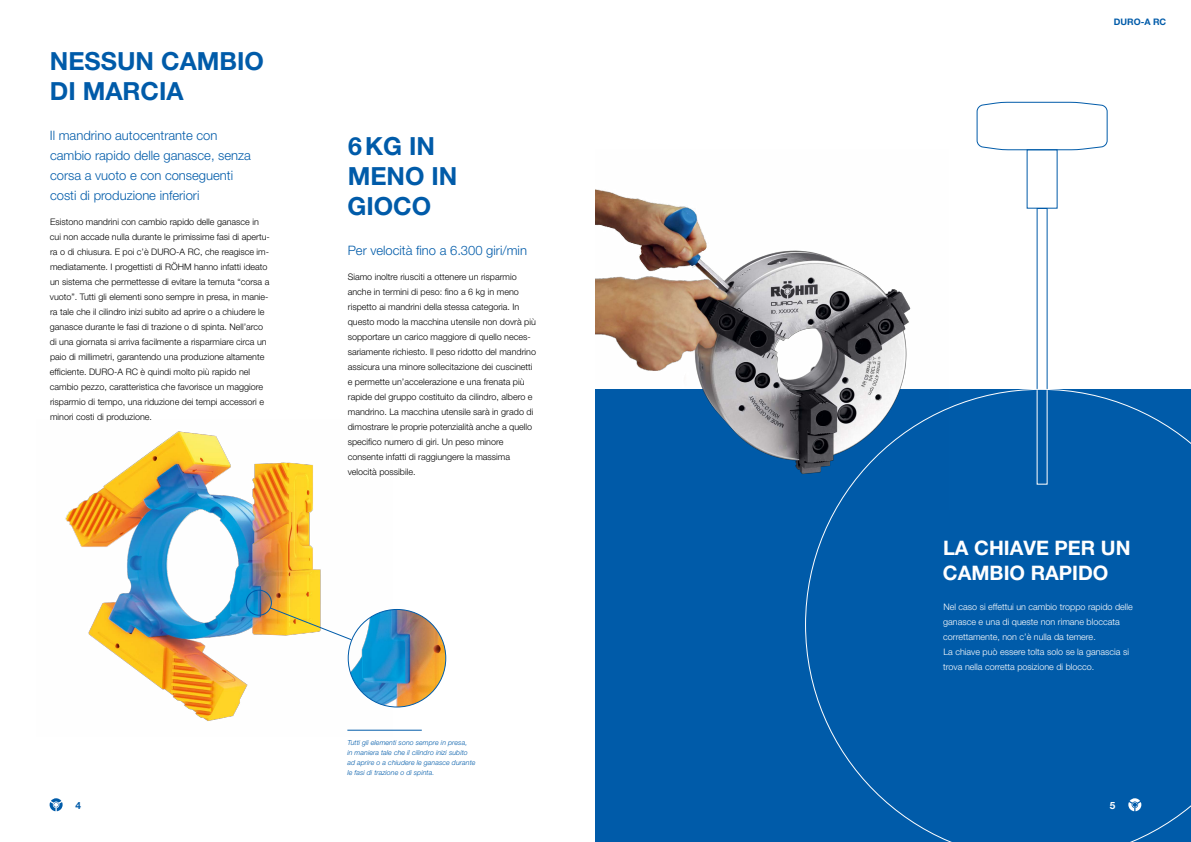
<style>
.page{position:relative;width:1191px;height:842px;background:#fff}
.page>*{position:absolute;margin:0;border:0;box-sizing:border-box;transform-origin:0 0}
.t1{font:700 25px/30px "Helvetica Neue LT Pro";color:#005ba9}
.t2{font:700 20px/25px "Helvetica Neue LT Pro";color:#fff}
.t3{font:300 13px/20px "Helvetica Neue LT Pro";color:#005ba9}
.t4{font:700 10px "Helvetica Neue LT Pro";color:#005ba9}
.t5{font:700 10px "Helvetica Neue LT Pro";color:#fff}
.t6{font:300 9px/15px "Helvetica Neue LT Pro";color:#000}
.t7{font:300 9px/15px "Helvetica Neue LT Pro";color:#fff}
.t8{font:700 9px "Helvetica Neue LT Pro";color:#005ba9}
.t9{font:italic 300 7px/10px "Helvetica Neue LT Pro";letter-spacing:.01em;color:#005ba9}
</style>
<div class="page">
<svg style="left:50px;top:798px;width:13px;height:13px"></svg>
<div style="left:595px;top:390px;width:596px;height:452px;background:#005ba9"></div>
<svg style="left:976px;top:101px;width:132px;height:50px"></svg>
<svg style="left:805px;top:389px;width:386px;height:453px"></svg>
<svg style="left:1128px;top:798px;width:13px;height:13px"></svg>
<img style="left:65px;top:431px;width:328px;height:299px">
<div style="left:246px;top:590px;width:26px;height:26px;border:1px solid #005ba9;border-radius:50%"></div>
<img style="left:348px;top:609px;width:98px;height:98px;border-radius:49px">
<svg style="left:269px;top:607px;width:84px;height:34px"></svg>
<hr style="left:347px;top:730px;width:75px;height:1px;background:#005ba9">
<img style="left:595px;top:189px;width:353px;height:321px">
<h1 class="t1" style="left:50px;top:45px;width:215px">NESSUN CAMBIO<br>DI MARCIA</h1>
<h3 class="t3" style="left:50px;top:125px;width:203px">Il mandrino autocentrante con cambio rapido delle ganasce, senza corsa a vuoto e con conseguenti costi di produzione inferiori</h3>
<p class="t6" style="left:50px;top:214px;width:221px">Esistono mandrini con cambio rapido delle ganasce in cui non accade nulla durante le primissime fasi di apertu&shy;ra o di chiusura. E poi c’è DURO-A RC, che reagisce im&shy;mediatamente. I progettisti di RÖHM hanno infatti ideato un sistema che permettesse di evitare la temuta “corsa a vuoto”. Tutti gli elementi sono sempre in presa, in manie&shy;ra tale che il cilindro inizi subito ad aprire o a chiudere le ganasce durante le fasi di trazione o di spinta. Nell’arco di una giornata si arriva facilmente a risparmiare circa un paio di millimetri, garantendo una produzione altamente efficiente. DURO-A RC è quindi molto più rapido nel cambio pezzo, caratteristica che favorisce un maggiore risparmio di tempo, una riduzione dei tempi accessori e minori costi di produzione.</p>
<h1 class="t1" style="left:347px;top:130px;width:111px">6KG IN<br>MENO IN<br>GIOCO</h1>
<h3 class="t3" style="left:348px;top:240px;width:181px">Per velocità fino a 6.300 giri/min</h3>
<p class="t6" style="left:348px;top:269px;width:190px">Siamo inoltre riusciti a ottenere un risparmio anche in termini di peso: fino a 6 kg in meno rispetto ai mandrini della stessa categoria. In questo modo la macchina utensile non dovrà più sopportare un carico maggiore di quello neces&shy;sariamente richiesto. Il peso ridotto del mandrino assicura una minore sollecitazione dei cuscinetti e permette un’accelerazione e una frenata più rapide del gruppo costituito da cilindro, albero e mandrino. La macchina utensile sarà in grado di dimostrare le proprie potenzialità anche a quello specifico numero di giri. Un peso minore consente infatti di raggiungere la massima velocità possibile.</p>
<p class="t4" style="left:75px;top:799px;width:7px">4</p>
<p class="t9" style="left:347px;top:737px;width:130px">Tutti gli elementi sono sempre in presa,<br>in maniera tale che il cilindro inizi subito ad aprire o a chiudere le ganasce durante le fasi di trazione o di spinta.</p>
<p class="t8" style="left:1113px;top:16px;width:54px">DURO-A RC</p>
<h2 class="t2" style="left:943px;top:535px;width:189px">LA CHIAVE PER UN<br>CAMBIO RAPIDO</h2>
<p class="t7" style="left:943px;top:599px;width:191px">Nel caso si effettui un cambio troppo rapido delle ganasce e una di queste non rimane bloccata correttamente, non c’è nulla da temere.<br>La chiave può essere tolta solo se la ganascia si trova nella corretta posizione di blocco.</p>
<p class="t5" style="left:1110px;top:799px;width:7px">5</p>
</div>
